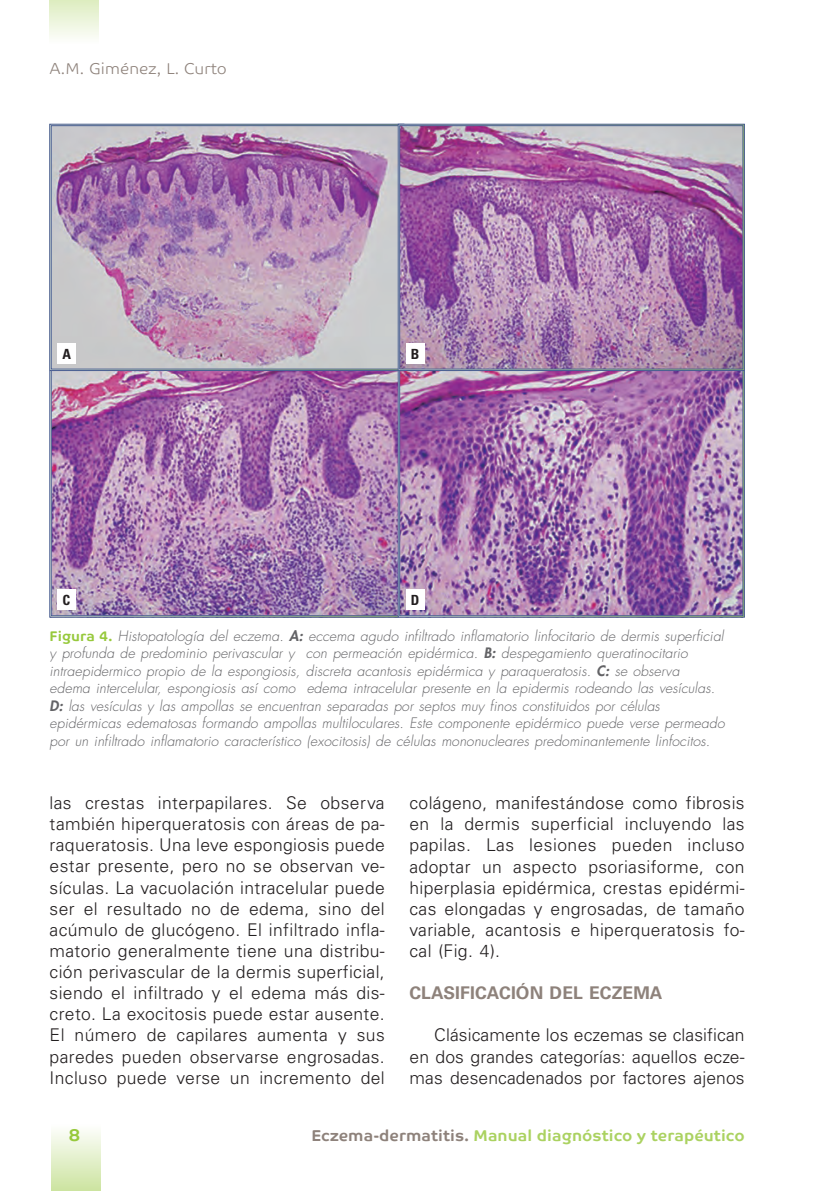
<style>
.page{position:relative;width:819px;height:1191px;background:#fff}
.page>*{position:absolute;margin:0;border:0;box-sizing:border-box;transform-origin:0 0}
.t1{font:300 17.5px/21.2px "Univers LT Std";letter-spacing:.02em;color:#231f20;text-align:justify}
.t2{font:700 17.5px "Univers LT Std";letter-spacing:.005em;color:#8e827b}
.t3{font:700 17.5px "Co Text";color:#97c93c}
.t4{font:700 15.75px "Co Text";letter-spacing:.005em;color:#abd261}
.t5{font:300 15.75px "Co Text";letter-spacing:.005em;color:#8e827b}
.t6{font:italic 300 14px/17.5px "Futura Std";letter-spacing:.005em;color:#636366}
.t7{font:700 condensed 14px "Univers LT Std";color:#231f20}
.s1{font-family:"Co Text";font-weight:700;font-style:normal;color:#97c93c}
.s2{font-weight:800}
.s3{color:#8e827b}
</style>
<div class="page">
<div style="left:52px;top:1124px;width:49px;height:67px;background:linear-gradient(to bottom,#fefefe,#cce3a0)"></div>
<div style="left:50px;top:0;width:49px;height:43px;background:linear-gradient(to bottom,#ddecbf,#fdfefc)"></div>
<img style="left:49px;top:371px;width:349px;height:246px">
<img style="left:398px;top:371px;width:346px;height:246px">
<img style="left:49px;top:124px;width:349px;height:247px">
<div style="left:51px;top:125px;width:351px;height:244px;border:1px solid #485d92"></div>
<img style="left:398px;top:124px;width:346px;height:247px">
<div style="left:399px;top:125px;width:344px;height:244px;border:1px solid #485d92"></div>
<div style="left:58px;top:343px;width:18px;height:20px;background:#fff"></div>
<div style="left:406px;top:343px;width:18px;height:20px;background:#fff"></div>
<div style="left:58px;top:589px;width:18px;height:20px;background:#fff"></div>
<div style="left:406px;top:589px;width:18px;height:20px;background:#fff"></div>
<p class="t5" style="left:50px;top:59px;width:179px">A.M. Giménez, L. Curto</p>
<p class="t7" style="left:63px;top:345px;width:10px">A</p>
<p class="t7" style="left:411px;top:345px;width:10px">B</p>
<p class="t7" style="left:63px;top:591px;width:9px">C</p>
<p class="t7" style="left:411px;top:591px;width:10px">D</p>
<p class="t6" style="left:50px;top:627px;width:676px"><span class="s1">Figura 4.</span> Histopatología del eczema. <span class="s2">A:</span> eccema agudo infiltrado inflamatorio linfocitario de dermis superficial y profunda de predominio perivascular y con permeación epidérmica. <span class="s2">B:</span> despegamiento queratinocitario intraepidermico propio de la espongiosis, discreta acantosis epidérmica y paraqueratosis. <span class="s2">C:</span> se observa<br>edema intercelular, espongiosis así como edema intracelular presente en la epidermis rodeando las vesículas.<br><span class="s2">D:</span> las vesículas y las ampollas se encuentran separadas por septos muy finos constituidos por células epidérmicas edematosas formando ampollas multiloculares. Este componente epidérmico puede verse permeado por un infiltrado inflamatorio característico (exocitosis) de células mononucleares predominantemente linfocitos.</p>
<p class="t1" style="left:50px;top:792px;width:336px">las crestas interpapilares. Se observa también hiperqueratosis con áreas de pa&shy;raqueratosis. Una leve espongiosis puede estar presente, pero no se observan ve&shy;sículas. La vacuolación intracelular puede ser el resultado no de edema, sino del acúmulo de glucógeno. El infiltrado infla&shy;matorio generalmente tiene una distribu&shy;ción perivascular de la dermis superficial, siendo el infiltrado y el edema más dis&shy;creto. La exocitosis puede estar ausente.<br>El número de capilares aumenta y sus paredes pueden observarse engrosadas.<br>Incluso puede verse un incremento del</p>
<p class="t1" style="left:409px;top:792px;width:337px">colágeno, manifestándose como fibrosis en la dermis superficial incluyendo las papilas. Las lesiones pueden incluso adoptar un aspecto psoriasiforme, con hiperplasia epidérmica, crestas epidérmi&shy;cas elongadas y engrosadas, de tamaño variable, acantosis e hiperqueratosis fo&shy;cal (Fig. 4).</p>
<p class="t2" style="left:409px;top:982px;width:254px">CLASIFICACIÓN DEL ECZEMA</p>
<p class="t1" style="left:409px;top:1024px;width:336px;text-indent:25px">Clásicamente los eczemas se clasifican en dos grandes categorías: aquellos ecze&shy;mas desencadenados por factores ajenos</p>
<p class="t3" style="left:69px;top:1124px;width:13px">8</p>
<p class="t4" style="left:311px;top:1125px;width:434px"><span class="s3">Eczema-dermatitis.</span> Manual diagnóstico y terapéutico</p>
</div>
